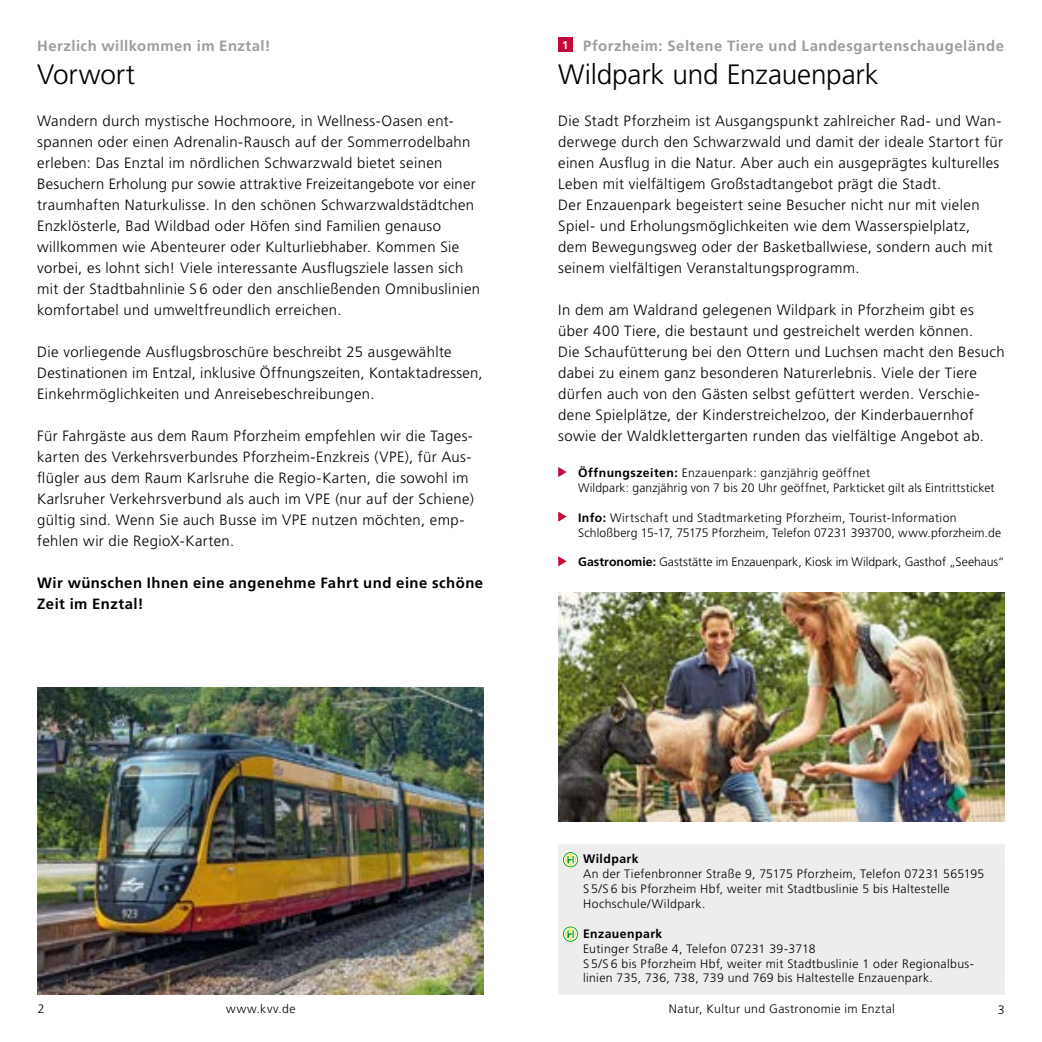
<style>
.page{position:relative;width:1042px;height:1042px;background:#fff}
.page>*{position:absolute;margin:0;border:0;box-sizing:border-box;transform-origin:0 0}
.t1{font:300 28px "Frutiger LT Std";letter-spacing:-.005em;color:#000}
.t2{font:300 14.88px/21px "Frutiger LT Std";letter-spacing:.025em;color:#000}
.t3{font:700 14.88px "Frutiger LT Std";letter-spacing:.03em;color:#9d9d9c}
.t4{font:700 14.88px/21px "Frutiger LT Std";letter-spacing:.03em;color:#000}
.t5{font:300 12.25px/14.9px "Frutiger LT Std";letter-spacing:.025em;color:#000}
.t6{font:300 12.25px "Frutiger LT Std";letter-spacing:-.005em;color:#000}
.t7{font:700 12.25px "Frutiger LT Std";letter-spacing:.035em;color:#000}
.s1{font-size:11.38px;color:#fff}
.s2{font-weight:700}
</style>
<div class="page">
<div style="left:558px;top:37px;width:15px;height:15px;background:#c30937"></div>
<svg style="left:558px;top:467px;width:9px;height:10px"></svg>
<svg style="left:558px;top:511px;width:9px;height:11px"></svg>
<svg style="left:558px;top:556px;width:9px;height:10px"></svg>
<div style="left:558px;top:844px;width:447px;height:32px;background:#ededed"></div>
<div style="left:558px;top:874px;width:447px;height:31px;background:#ededed"></div>
<div style="left:558px;top:904px;width:447px;height:31px;background:#ededed"></div>
<div style="left:558px;top:933px;width:447px;height:32px;background:#ededed"></div>
<div style="left:558px;top:963px;width:447px;height:32px;background:#ededed"></div>
<svg style="left:562px;top:851px;width:17px;height:17px"></svg>
<svg style="left:562px;top:925px;width:17px;height:18px"></svg>
<img style="left:558px;top:593px;width:447px;height:228px">
<img style="left:37px;top:687px;width:447px;height:308px">
<p class="t3" style="left:37px;top:37px;width:235px">Herzlich willkommen im Enztal!</p>
<h1 class="t1" style="left:37px;top:59px;width:99px">Vorwort</h1>
<p class="t2" style="left:37px;top:111px;width:444px">Wandern durch mystische Hochmoore, in Wellness-Oasen ent&shy;spannen oder einen Adrenalin-Rausch auf der Sommerrodelbahn erleben: Das Enztal im nördlichen Schwarzwald bietet seinen Besuchern Erholung pur sowie attraktive Freizeitangebote vor einer traumhaften Naturkulisse. In den schönen Schwarzwaldstädtchen Enzklösterle, Bad Wildbad oder Höfen sind Familien genauso willkommen wie Abenteurer oder Kulturliebhaber. Kommen Sie vorbei, es lohnt sich! Viele interessante Ausflugsziele lassen sich mit der Stadtbahnlinie S 6 oder den anschließenden Omnibuslinien komfortabel und umweltfreundlich erreichen.</p>
<p class="t2" style="left:37px;top:342px;width:447px">Die vorliegende Ausflugsbroschüre beschreibt 25 ausgewählte<br>Destinationen im Entzal, inklusive Öffnungszeiten, Kontaktadressen,<br>Einkehrmöglichkeiten und Anreisebeschreibungen.</p>
<p class="t2" style="left:37px;top:426px;width:438px">Für Fahrgäste aus dem Raum Pforzheim empfehlen wir die Tages&shy;karten des Verkehrsverbundes Pforzheim-Enzkreis (VPE), für Aus&shy;flügler aus dem Raum Karlsruhe die Regio-Karten, die sowohl im Karlsruher Verkehrsverbund als auch im VPE (nur auf der Schiene) gültig sind. Wenn Sie auch Busse im VPE nutzen möchten, emp&shy;fehlen wir die RegioX-Karten.</p>
<p class="t4" style="left:37px;top:573px;width:447px">Wir wünschen Ihnen eine angenehme Fahrt und eine schöne<br>Zeit im Enztal!</p>
<p class="t3" style="left:562px;top:37px;width:443px"><span class="s1">1</span> Pforzheim: Seltene Tiere und Landesgartenschaugelände</p>
<h1 class="t1" style="left:558px;top:59px;width:322px">Wildpark und Enzauenpark</h1>
<p class="t2" style="left:558px;top:111px;width:446px">Die Stadt Pforzheim ist Ausgangspunkt zahlreicher Rad- und Wan&shy;derwege durch den Schwarzwald und damit der ideale Startort für einen Ausflug in die Natur. Aber auch ein ausgeprägtes kulturelles Leben mit vielfältigem Großstadtangebot prägt die Stadt.<br>Der Enzauenpark begeistert seine Besucher nicht nur mit vielen Spiel- und Erholungsmöglichkeiten wie dem Wasserspielplatz,<br>dem Bewegungsweg oder der Basketballwiese, sondern auch mit seinem vielfältigen Veranstaltungsprogramm.</p>
<p class="t2" style="left:558px;top:300px;width:448px">In dem am Waldrand gelegenen Wildpark in Pforzheim gibt es über 400 Tiere, die bestaunt und gestreichelt werden können.<br>Die Schaufütterung bei den Ottern und Luchsen macht den Besuch dabei zu einem ganz besonderen Naturerlebnis. Viele der Tiere dürfen auch von den Gästen selbst gefüttert werden. Verschie&shy;dene Spielplätze, der Kinderstreichelzoo, der Kinderbauernhof sowie der Waldklettergarten runden das vielfältige Angebot ab.</p>
<p class="t5" style="left:578px;top:465px;width:418px"><span class="s2">Öffnungszeiten:</span> Enzauenpark: ganzjährig geöffnet<br>Wildpark: ganzjährig von 7 bis 20 Uhr geöffnet, Parkticket gilt als Eintrittsticket</p>
<p class="t5" style="left:578px;top:510px;width:424px"><span class="s2">Info:</span> Wirtschaft und Stadtmarketing Pforzheim, Tourist-Information<br>Schloßberg 15-17, 75175 Pforzheim, Telefon 07231 393700, www.pforzheim.de</p>
<p class="t6" style="left:578px;top:555px;width:428px"><span class="s2">Gastronomie:</span> Gaststätte im Enzauenpark, Kiosk im Wildpark, Gasthof „Seehaus“</p>
<p class="t5" style="left:38px;top:1002px;width:8px">2</p>
<p class="t5" style="left:226px;top:1002px;width:71px">www.kvv.de</p>
<p class="t7" style="left:583px;top:852px;width:57px">Wildpark</p>
<p class="t5" style="left:583px;top:867px;width:403px">An der Tiefenbronner Straße 9, 75175 Pforzheim, Telefon 07231 565195<br>S 5/S 6 bis Pforzheim Hbf, weiter mit Stadtbuslinie 5 bis Haltestelle<br>Hochschule/Wildpark.</p>
<p class="t7" style="left:583px;top:926px;width:81px">Enzauenpark</p>
<p class="t5" style="left:583px;top:941px;width:392px">Eutinger Straße 4, Telefon 07231 39-3718<br>S 5/S 6 bis Pforzheim Hbf, weiter mit Stadtbuslinie 1 oder Regionalbus&shy;linien 735, 736, 738, 739 und 769 bis Haltestelle Enzauenpark.</p>
<p class="t5" style="left:669px;top:1002px;width:228px">Natur, Kultur und Gastronomie im Enztal</p>
<p class="t5" style="left:998px;top:1002px;width:8px">3</p>
</div>
